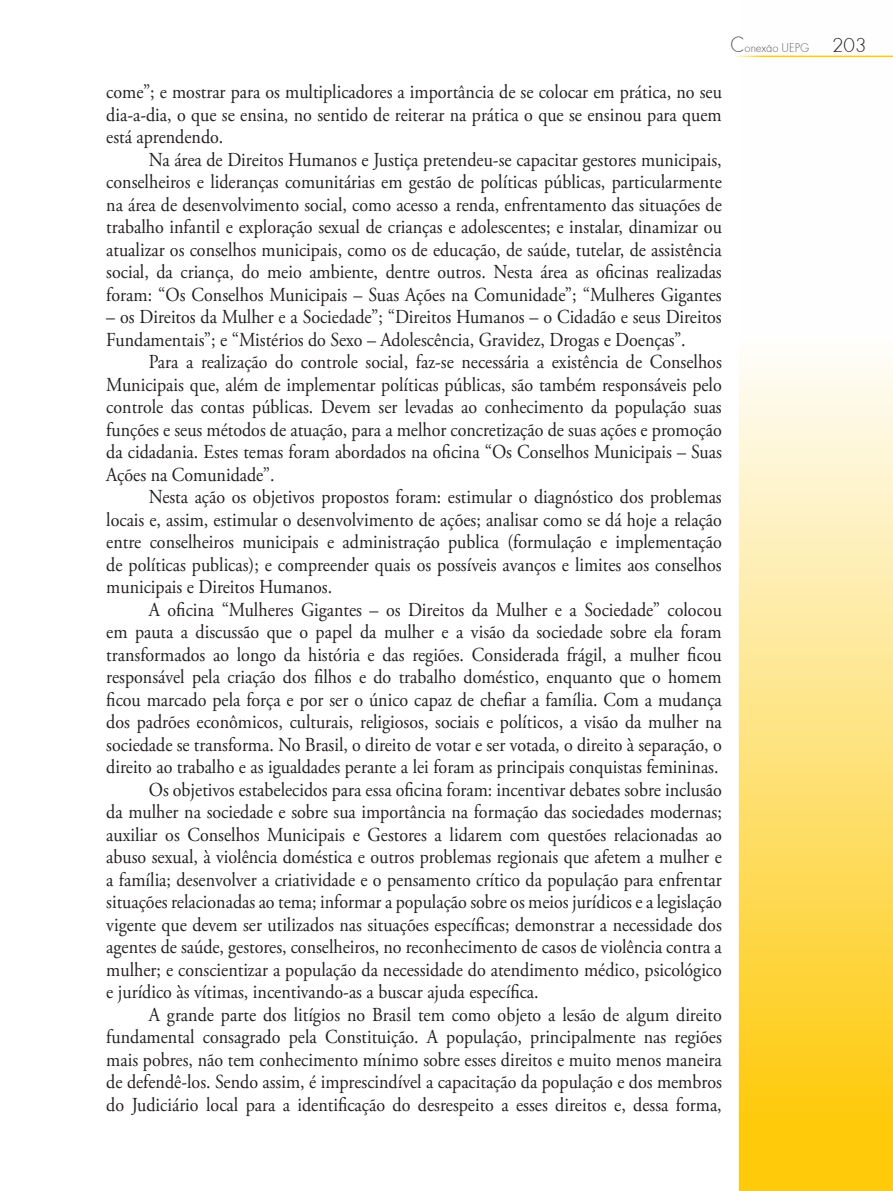
<style>
.page{position:relative;width:893px;height:1191px;background:#fff}
.page>*{position:absolute;margin:0;border:0;box-sizing:border-box;transform-origin:0 0}
.t1{font:21px "Futura TEE Ligh";color:#231f20}
.t2{font:19.8px/22.5px "Adobe Garamond Pro";color:#231f20;text-align:justify;scale:.91 1}
.t3{font:13.2px "Futura TEE Ligh";color:#57585a;scale:.91 1}
.s1{font-size:23.1px}
</style>
<div class="page">
<svg style="left:739px;top:55px;width:154px;height:1136px"></svg>
<hr style="left:730px;top:56px;width:163px;height:1px;background:#feca0a">
<p class="t3" style="left:730px;top:40px;width:88px"><span class="s1">C</span>onexao UEPG</p>
<p class="t3" style="left:768px;top:36px;width:4px">-</p>
<p class="t1" style="left:832px;top:33px;width:36px">203</p>
<p class="t2" style="left:106px;top:81px;width:678px">come”; e mostrar para os multiplicadores a importância de se colocar em prática, no seu dia-a-dia, o que se ensina, no sentido de reiterar na prática o que se ensinou para quem está aprendendo.</p>
<p class="t2" style="left:106px;top:149px;width:678px;text-indent:43px">Na área de Direitos Humanos e Justiça pretendeu-se capacitar gestores municipais, conselheiros e lideranças comunitárias em gestão de políticas públicas, particularmente na área de desenvolvimento social, como acesso a renda, enfrentamento das situações de trabalho infantil e exploração sexual de crianças e adolescentes; e instalar, dinamizar ou atualizar os conselhos municipais, como os de educação, de saúde, tutelar, de assistência social, da criança, do meio ambiente, dentre outros. Nesta área as oficinas realizadas foram: “Os Conselhos Municipais – Suas Ações na Comunidade”; “Mulheres Gigantes</p>
<p class="t2" style="left:106px;top:306px;width:678px">– os Direitos da Mulher e a Sociedade”; “Direitos Humanos – o Cidadão e seus Direitos<br>Fundamentais”; e “Mistérios do Sexo – Adolescência, Gravidez, Drogas e Doenças”.</p>
<p class="t2" style="left:106px;top:351px;width:678px;text-indent:43px">Para a realização do controle social, faz-se necessária a existência de Conselhos Municipais que, além de implementar políticas públicas, são também responsáveis pelo controle das contas públicas. Devem ser levadas ao conhecimento da população suas funções e seus métodos de atuação, para a melhor concretização de suas ações e promoção da cidadania. Estes temas foram abordados na oficina “Os Conselhos Municipais – Suas Ações na Comunidade”.</p>
<p class="t2" style="left:106px;top:486px;width:678px;text-indent:43px">Nesta ação os objetivos propostos foram: estimular o diagnóstico dos problemas locais e, assim, estimular o desenvolvimento de ações; analisar como se dá hoje a relação entre conselheiros municipais e administração publica (formulação e implementação de políticas publicas); e compreender quais os possíveis avanços e limites aos conselhos municipais e Direitos Humanos.</p>
<p class="t2" style="left:149px;top:599px;width:631px">A oficina “Mulheres Gigantes – os Direitos da Mulher e a Sociedade” colocou</p>
<p class="t2" style="left:106px;top:621px;width:678px">em pauta a discussão que o papel da mulher e a visão da sociedade sobre ela foram</p>
<p class="t2" style="left:106px;top:644px;width:678px">transformados ao longo da história e das regiões. Considerada frágil, a mulher ficou</p>
<p class="t2" style="left:106px;top:666px;width:678px">responsável pela criação dos filhos e do trabalho doméstico, enquanto que o homem</p>
<p class="t2" style="left:106px;top:689px;width:678px">ficou marcado pela força e por ser o único capaz de chefiar a família. Com a mudança</p>
<p class="t2" style="left:106px;top:711px;width:678px">dos padrões econômicos, culturais, religiosos, sociais e políticos, a visão da mulher na</p>
<p class="t2" style="left:106px;top:734px;width:678px">sociedade se transforma. No Brasil, o direito de votar e ser votada, o direito à separação, o</p>
<p class="t2" style="left:106px;top:756px;width:674px">direito ao trabalho e as igualdades perante a lei foram as principais conquistas femininas.</p>
<p class="t2" style="left:149px;top:779px;width:631px">Os objetivos estabelecidos para essa oficina foram: incentivar debates sobre inclusão</p>
<p class="t2" style="left:106px;top:801px;width:678px">da mulher na sociedade e sobre sua importância na formação das sociedades modernas;</p>
<p class="t2" style="left:106px;top:824px;width:678px">auxiliar os Conselhos Municipais e Gestores a lidarem com questões relacionadas ao</p>
<p class="t2" style="left:106px;top:846px;width:678px">abuso sexual, à violência doméstica e outros problemas regionais que afetem a mulher e</p>
<p class="t2" style="left:106px;top:869px;width:678px">a família; desenvolver a criatividade e o pensamento crítico da população para enfrentar</p>
<p class="t2" style="left:106px;top:891px;width:678px">situações relacionadas ao tema; informar a população sobre os meios jurídicos e a legislação</p>
<p class="t2" style="left:106px;top:914px;width:678px">vigente que devem ser utilizados nas situações específicas; demonstrar a necessidade dos</p>
<p class="t2" style="left:106px;top:936px;width:678px">agentes de saúde, gestores, conselheiros, no reconhecimento de casos de violência contra a</p>
<p class="t2" style="left:106px;top:958px;width:678px">mulher; e conscientizar a população da necessidade do atendimento médico, psicológico</p>
<p class="t2" style="left:106px;top:981px;width:477px">e jurídico às vítimas, incentivando-as a buscar ajuda específica.</p>
<p class="t2" style="left:149px;top:1003px;width:631px">A grande parte dos litígios no Brasil tem como objeto a lesão de algum direito</p>
<p class="t2" style="left:106px;top:1026px;width:678px">fundamental consagrado pela Constituição. A população, principalmente nas regiões</p>
<p class="t2" style="left:106px;top:1048px;width:678px">mais pobres, não tem conhecimento mínimo sobre esses direitos e muito menos maneira</p>
<p class="t2" style="left:106px;top:1071px;width:678px">de defendê-los. Sendo assim, é imprescindível a capacitação da população e dos membros</p>
<p class="t2" style="left:106px;top:1093px;width:678px">do Judiciário local para a identificação do desrespeito a esses direitos e, dessa forma,</p>
</div>
